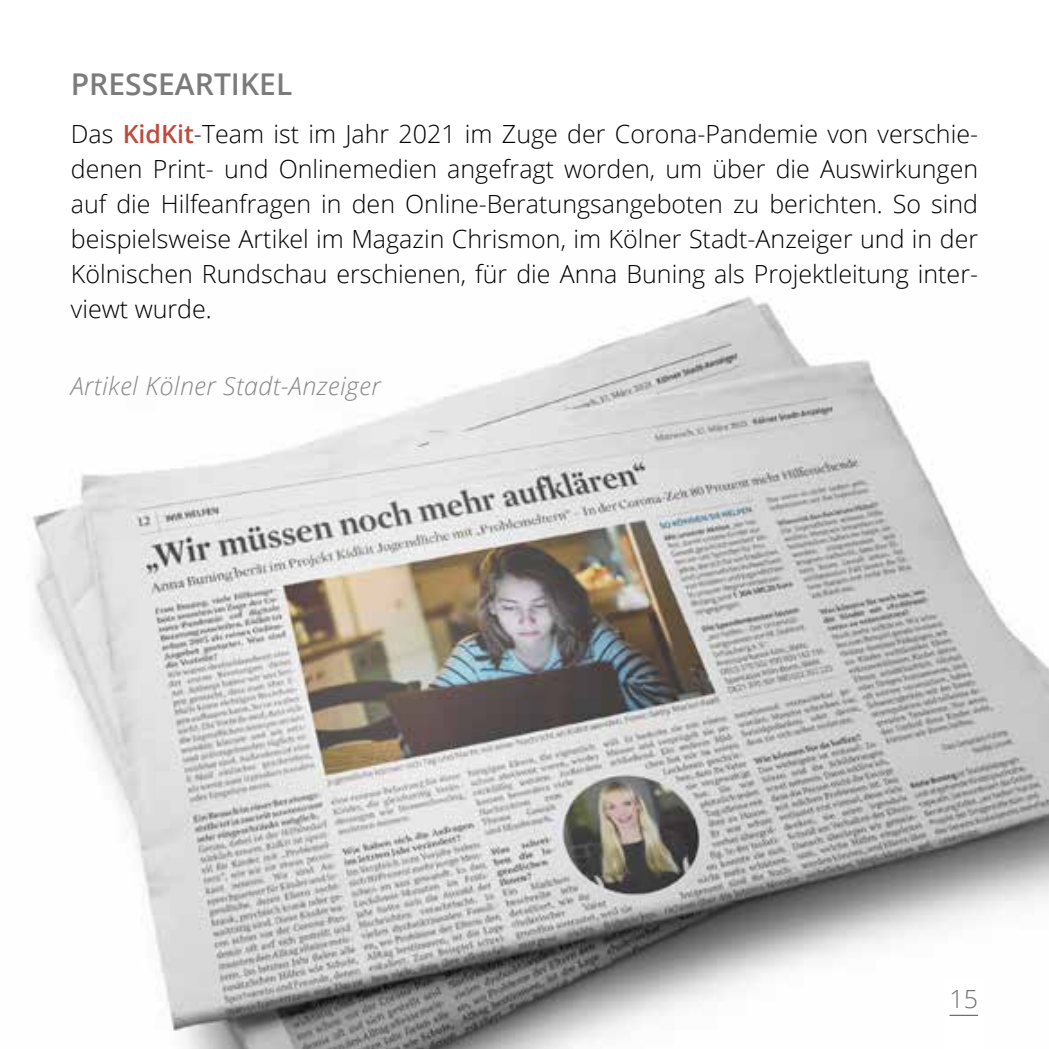
<style>
.page{position:relative;width:1049px;height:1049px;background:#fff}
.page>*{position:absolute;margin:0;border:0;box-sizing:border-box;transform-origin:0 0}
.t1{font:600 30px "Open Sans";color:#7c7b7b}
.t2{font:300 25px/35px "Open Sans";color:#000;text-align:justify}
.t3{font:italic 300 25px "Open Sans";letter-spacing:.02em;color:#878787}
.t4{font:300 25px "Open Sans";color:#706f6f}
.s1{font-weight:600;color:#be4b3b}
</style>
<div class="page">
<img style="left:32px;top:296px;width:1017px;height:753px">
<div style="left:945px;top:978px;width:38px;height:71px;background:#fff"></div>
<svg style="left:949px;top:1015px;width:29px;height:1px"></svg>
<p class="t1" style="left:71px;top:64px;width:223px">PRESSEARTIKEL</p>
<p class="t2" style="left:71px;top:115px;width:909px">Das <span class="s1">KidKit</span>-Team ist im Jahr 2021 im Zuge der Corona-Pandemie von verschie&shy;denen Print- und Onlinemedien angefragt worden, um über die Auswirkungen auf die Hilfeanfragen in den Online-Beratungsangeboten zu berichten. So sind beispielsweise Artikel im Magazin Chrismon, im Kölner Stadt-Anzeiger und in der Kölnischen Rundschau erschienen, für die Anna Buning als Projektleitung inter&shy;viewt wurde.</p>
<p class="t3" style="left:71px;top:369px;width:311px">Artikel Kölner Stadt-Anzeiger</p>
<p class="t4" style="left:949px;top:981px;width:30px">15</p>
</div>
